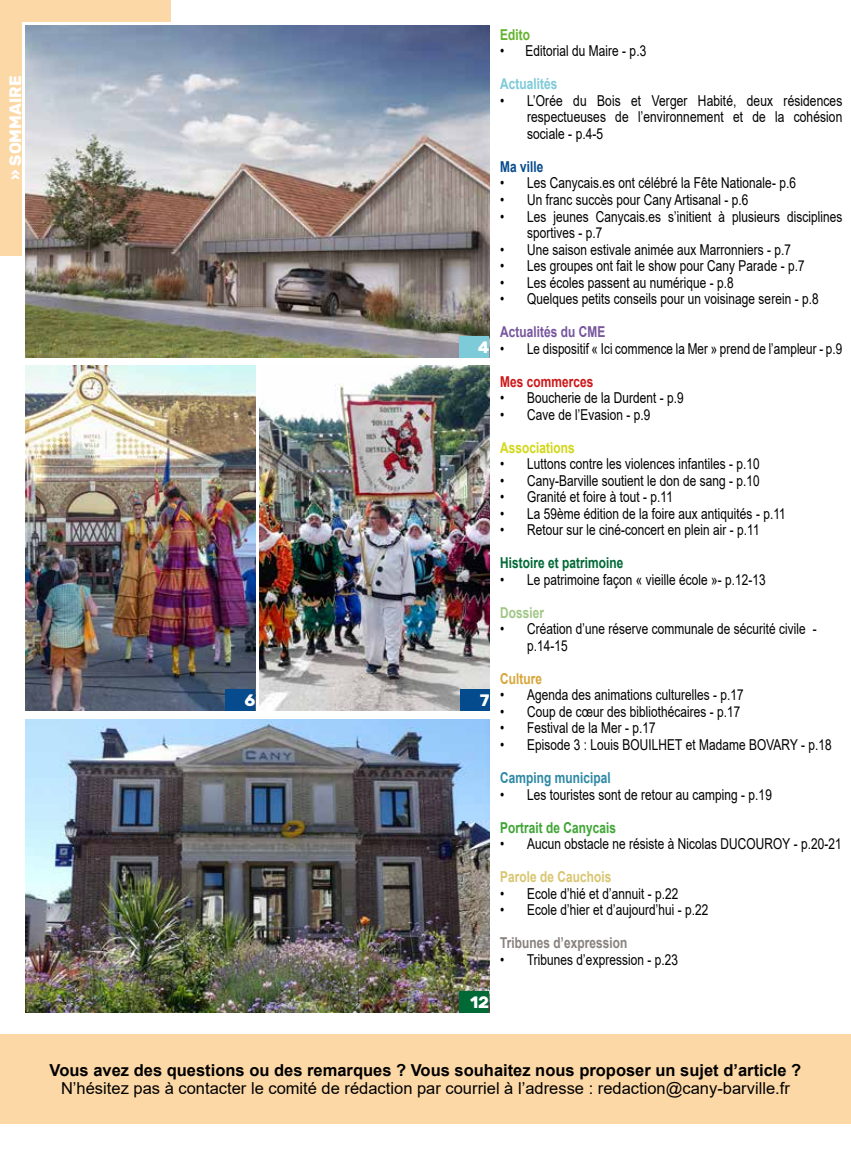
<style>
.page{position:relative;width:851px;height:1149px;background:#fff}
.page>*{position:absolute;margin:0;border:0;box-sizing:border-box;transform-origin:0 0}
.t1{font:16.5px "Arial";color:#000}
.t2{font:700 16.5px "Arial";color:#000}
.t3{font:700 16.5px "Rubik";color:#fff}
.t4{font:15px/16.5px "Arial";color:#000;scale:.8 1}
.t5{font:15px/16.5px "Arial";color:#000;text-align:justify;scale:.81 1}
.t6{font:15px "Arial";color:#000;scale:.79 1}
.t7{font:700 15px "Arial";color:#006935;scale:.8 1}
.t8{font:700 15px "Arial";color:#88817e;scale:.8 1}
.t9{font:700 15px "Arial";color:#3fa535;scale:.8 1}
.t10{font:700 15px "Arial";color:#2e88a5;scale:.8 1}
.t11{font:700 15px "Arial";color:#d8c670;scale:.8 1}
.t12{font:700 15px "Arial";color:#77569d;scale:.8 1}
.t13{font:700 15px "Arial";color:#cd1719;scale:.8 1}
.t14{font:700 15px "Arial";color:#d2d716;scale:.8 1}
.t15{font:700 15px "Arial";color:#7dcad9;scale:.8 1}
.t16{font:700 15px "Arial";color:#064b8e;scale:.8 1}
.t17{font:700 15px "Arial";color:#a1c686;scale:.8 1}
.t18{font:700 15px "Arial";color:#d7a538;scale:.8 1}
.t19{font:700 15px "Arial";color:#64b32e;scale:.8 1}
</style>
<div class="page">
<div style="left:0;top:0;width:21px;height:255px;background:#fdd8a7"></div>
<div style="left:0;top:0;width:170px;height:21px;background:#fdd8a7"></div>
<img style="left:26px;top:26px;width:463px;height:331px">
<img style="left:26px;top:366px;width:229px;height:344px">
<img style="left:26px;top:719px;width:463px;height:293px">
<img style="left:259px;top:366px;width:230px;height:344px">
<div style="left:0;top:1033px;width:850px;height:90px;background:#fdd8a7"></div>
<div style="left:459px;top:336px;width:30px;height:21px;background:#7dcad9"></div>
<div style="left:225px;top:689px;width:30px;height:21px;background:#064b8e"></div>
<div style="left:459px;top:689px;width:30px;height:21px;background:#044b8e"></div>
<div style="left:459px;top:990px;width:30px;height:22px;background:#006935"></div>
<p class="t3" style="left:6px;top:180px;width:105px;rotate:-90deg">» SOMMAIRE</p>
<p class="t3" style="left:477px;top:337px;width:13px">4</p>
<p class="t3" style="left:244px;top:690px;width:12px">6</p>
<p class="t3" style="left:479px;top:690px;width:11px">7</p>
<p class="t19" style="left:500px;top:24px;width:39px">Edito</p>
<p class="t4" style="left:500px;top:43px;width:185px">• Editorial du Maire - p.3</p>
<p class="t15" style="left:500px;top:73px;width:74px">Actualités</p>
<p class="t5" style="left:527px;top:92px;width:391px;text-indent:-27px">• L’Orée du Bois et Verger Habité, deux résidences respectueuses de l’environnement et de la cohésion sociale - p.4-5</p>
<p class="t16" style="left:500px;top:156px;width:56px">Ma ville</p>
<p class="t4" style="left:500px;top:175px;width:372px">• Les Canycais.es ont célébré la Fête Nationale- p.6</p>
<p class="t4" style="left:500px;top:191px;width:312px">• Un franc succès pour Cany Artisanal - p.6</p>
<p class="t4" style="left:527px;top:208px;width:396px;text-indent:-27px">• Les jeunes Canycais.es s’initient à plusieurs disciplines sportives - p.7</p>
<p class="t4" style="left:500px;top:241px;width:366px">• Une saison estivale animée aux Marronniers - p.7</p>
<p class="t4" style="left:500px;top:257px;width:383px">• Les groupes ont fait le show pour Cany Parade - p.7</p>
<p class="t4" style="left:500px;top:274px;width:294px">• Les écoles passent au numérique - p.8</p>
<p class="t4" style="left:500px;top:290px;width:400px">• Quelques petits conseils pour un voisinage serein - p.8</p>
<p class="t12" style="left:500px;top:321px;width:134px">Actualités du CME</p>
<p class="t6" style="left:500px;top:338px;width:435px">• Le dispositif « Ici commence la Mer » prend de l’ampleur - p.9</p>
<p class="t13" style="left:500px;top:370px;width:119px">Mes commerces</p>
<p class="t4" style="left:500px;top:389px;width:232px">• Boucherie de la Durdent - p.9</p>
<p class="t4" style="left:500px;top:406px;width:190px">• Cave de l’Evasion - p.9</p>
<p class="t14" style="left:500px;top:436px;width:95px">Associations</p>
<p class="t4" style="left:500px;top:455px;width:327px">• Luttons contre les violences infantiles - p.10</p>
<p class="t4" style="left:500px;top:472px;width:327px">• Cany-Barville soutient le don de sang - p.10</p>
<p class="t4" style="left:500px;top:488px;width:218px">• Granité et foire à tout - p.11</p>
<p class="t4" style="left:500px;top:505px;width:359px">• La 59ème édition de la foire aux antiquités - p.11</p>
<p class="t4" style="left:500px;top:521px;width:326px">• Retour sur le ciné-concert en plein air - p.11</p>
<p class="t7" style="left:500px;top:552px;width:156px">Histoire et patrimoine</p>
<p class="t4" style="left:500px;top:571px;width:334px">• Le patrimoine façon « vieille école »- p.12-13</p>
<p class="t17" style="left:500px;top:601px;width:57px">Dossier</p>
<p class="t4" style="left:527px;top:620px;width:364px;text-indent:-27px">• Création d’une réserve communale de sécurité civile - p.14-15</p>
<p class="t18" style="left:500px;top:667px;width:54px">Culture</p>
<p class="t4" style="left:500px;top:686px;width:307px">• Agenda des animations culturelles - p.17</p>
<p class="t4" style="left:500px;top:703px;width:302px">• Coup de cœur des bibliothécaires - p.17</p>
<p class="t4" style="left:500px;top:719px;width:197px">• Festival de la Mer - p.17</p>
<p class="t4" style="left:500px;top:736px;width:416px">• Episode 3 : Louis BOUILHET et Madame BOVARY - p.18</p>
<p class="t10" style="left:500px;top:766px;width:140px">Camping municipal</p>
<p class="t4" style="left:500px;top:785px;width:342px">• Les touristes sont de retour au camping - p.19</p>
<p class="t9" style="left:500px;top:816px;width:147px">Portrait de Canycais</p>
<p class="t4" style="left:500px;top:835px;width:429px">• Aucun obstacle ne résiste à Nicolas DUCOUROY - p.20-21</p>
<p class="t11" style="left:500px;top:865px;width:141px">Parole de Cauchois</p>
<p class="t4" style="left:500px;top:884px;width:225px">• Ecole d’hié et d’annuit - p.22</p>
<p class="t4" style="left:500px;top:901px;width:262px">• Ecole d’hier et d’aujourd’hui - p.22</p>
<p class="t8" style="left:500px;top:931px;width:161px">Tribunes d’expression</p>
<p class="t4" style="left:500px;top:950px;width:224px">• Tribunes d’expression - p.23</p>
<p class="t3" style="left:470px;top:992px;width:21px">12</p>
<p class="t2" style="left:50px;top:1057px;width:753px">Vous avez des questions ou des remarques ? Vous souhaitez nous proposer un sujet d’article ?</p>
<p class="t1" style="left:61px;top:1076px;width:730px">N’hésitez pas à contacter le comité de rédaction par courriel à l’adresse : redaction@cany-barville.fr</p>
</div>
